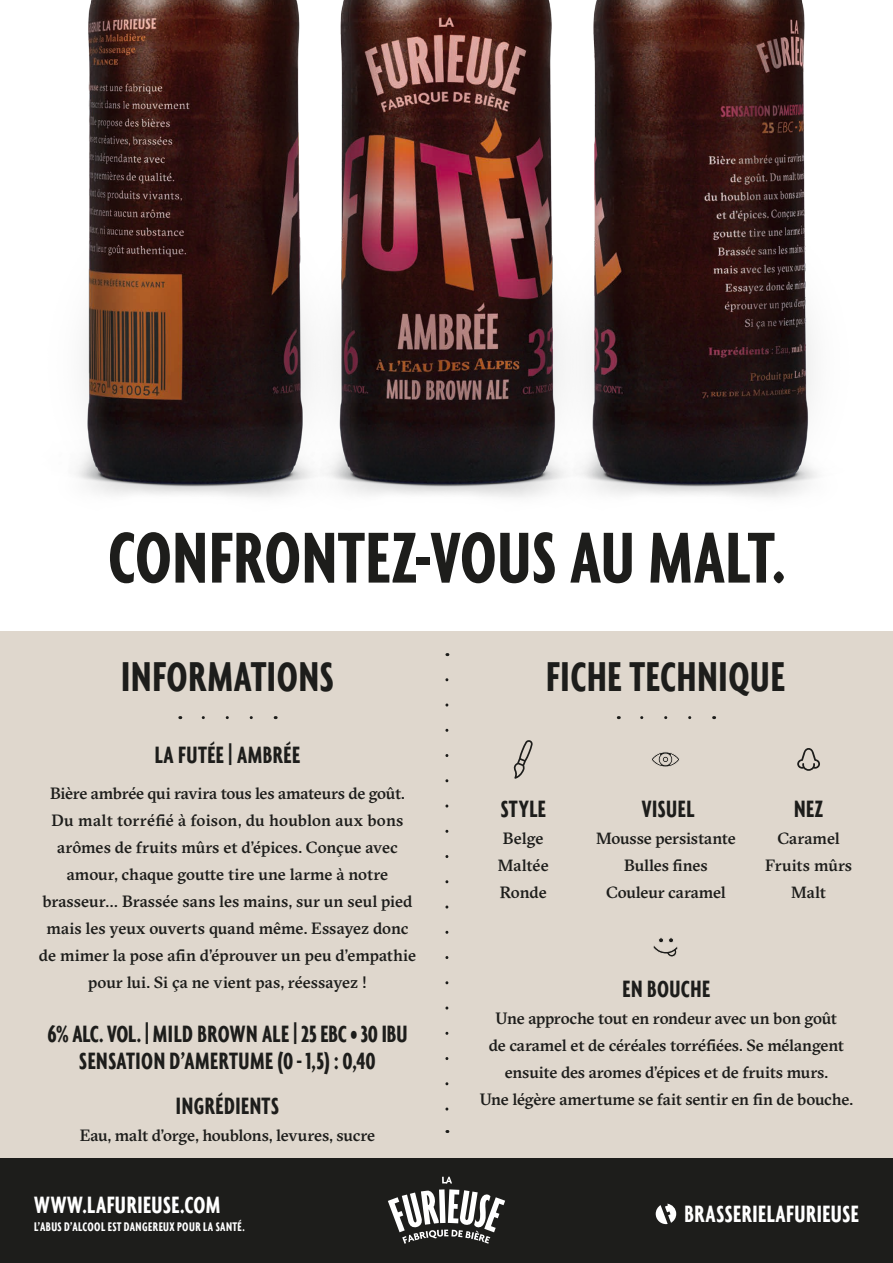
<style>
.page{position:relative;width:893px;height:1263px;background:#fff}
.page>*{position:absolute;margin:0;border:0;box-sizing:border-box;transform-origin:0 0}
.t1{font:700 extra-condensed 78px "Agenda";letter-spacing:.01em;color:#1d1d1b}
.t2{font:700 extra-condensed 45px "Agenda";letter-spacing:.015em;color:#1d1d1b}
.t3{font:700 extra-condensed 25.5px/27px "Agenda";letter-spacing:.02em;color:#1d1d1b;text-align:center}
.t4{font:700 extra-condensed 25.5px "Agenda";letter-spacing:.02em;color:#fff}
.t5{font:500 16.5px/27px "GT Sectra";letter-spacing:-.005em;color:#1d1d1b;text-align:center}
.t6{font:700 extra-condensed 13.5px "Agenda";letter-spacing:.03em;color:#fff}
</style>
<div class="page">
<div style="left:0;top:631px;width:893px;height:632px;background:#dfd7cd"></div>
<svg style="left:445px;top:680px;width:3px;height:431px"></svg>
<img style="left:76px;top:0;width:741px;height:497px">
<div style="left:0;top:1159px;width:893px;height:104px;background:#1d1d1b"></div>
<svg style="left:653px;top:937px;width:25px;height:20px"></svg>
<svg style="left:442px;top:1177px;width:10px;height:6px"></svg>
<svg style="left:388px;top:1189px;width:117px;height:55px"></svg>
<svg style="left:656px;top:1204px;width:20px;height:20px"></svg>
<svg style="left:201px;top:716px;width:50px;height:3px"></svg>
<svg style="left:640px;top:716px;width:50px;height:3px"></svg>
<svg style="left:513px;top:740px;width:20px;height:39px"></svg>
<svg style="left:652px;top:752px;width:27px;height:15px"></svg>
<svg style="left:797px;top:748px;width:23px;height:23px"></svg>
<h1 class="t1" style="left:108px;top:513px;width:679px">CONFRONTEZ-VOUS AU MALT.</h1>
<h2 class="t2" style="left:121px;top:651px;width:214px">INFORMATIONS</h2>
<h2 class="t2" style="left:546px;top:651px;width:240px">FICHE TECHNIQUE</h2>
<h3 class="t3" style="left:155px;top:740px;width:147px">LA FUTÉE |AMBRÉE</h3>
<p class="t5" style="left:39px;top:779px;width:379px">Bière ambrée qui ravira tous les amateurs de goût.<br>Du malt torréfié à foison, du houblon aux bons arômes de fruits mûrs et d’épices. Conçue avec amour, chaque goutte tire une larme à notre brasseur… Brassée sans les mains, sur un seul pied mais les yeux ouverts quand même. Essayez donc de mimer la pose afin d’éprouver un peu d’empathie pour lui. Si ça ne vient pas, réessayez !</p>
<h3 class="t3" style="left:48px;top:1019px;width:361px">6% ALC. VOL. | MILD BROWN ALE | 25 EBC • 30 IBU<br>SENSATION D’AMERTUME (0-1,5) : 0,40</h3>
<h3 class="t3" style="left:176px;top:1091px;width:105px">INGRÉDIENTS</h3>
<p class="t5" style="left:80px;top:1121px;width:297px">Eau, malt d’orge, houblons, levures, sucre</p>
<h3 class="t4" style="left:34px;top:1190px;width:188px">WWW.LAFURIEUSE.COM</h3>
<p class="t6" style="left:34px;top:1219px;width:212px">L’ABUS D’ALCOOL EST DANGEREUX POUR LA SANTÉ.</p>
<h3 class="t3" style="left:501px;top:794px;width:47px">STYLE</h3>
<p class="t5" style="left:498px;top:824px;width:52px">Belge<br>Maltée<br>Ronde</p>
<h3 class="t3" style="left:642px;top:794px;width:54px">VISUEL</h3>
<p class="t5" style="left:596px;top:824px;width:141px">Mousse persistante<br>Bulles fines<br>Couleur caramel</p>
<h3 class="t3" style="left:794px;top:794px;width:31px">NEZ</h3>
<p class="t5" style="left:765px;top:824px;width:89px">Caramel<br>Fruits mûrs<br>Malt</p>
<h3 class="t3" style="left:623px;top:974px;width:89px">EN BOUCHE</h3>
<p class="t5" style="left:480px;top:1004px;width:375px">Une approche tout en rondeur avec un bon goût<br>de caramel et de céréales torréfiées. Se mélangent ensuite des aromes d’épices et de fruits murs.<br>Une légère amertume se fait sentir en fin de bouche.</p>
<h3 class="t4" style="left:684px;top:1199px;width:176px">BRASSERIELAFURIEUSE</h3>
</div>
